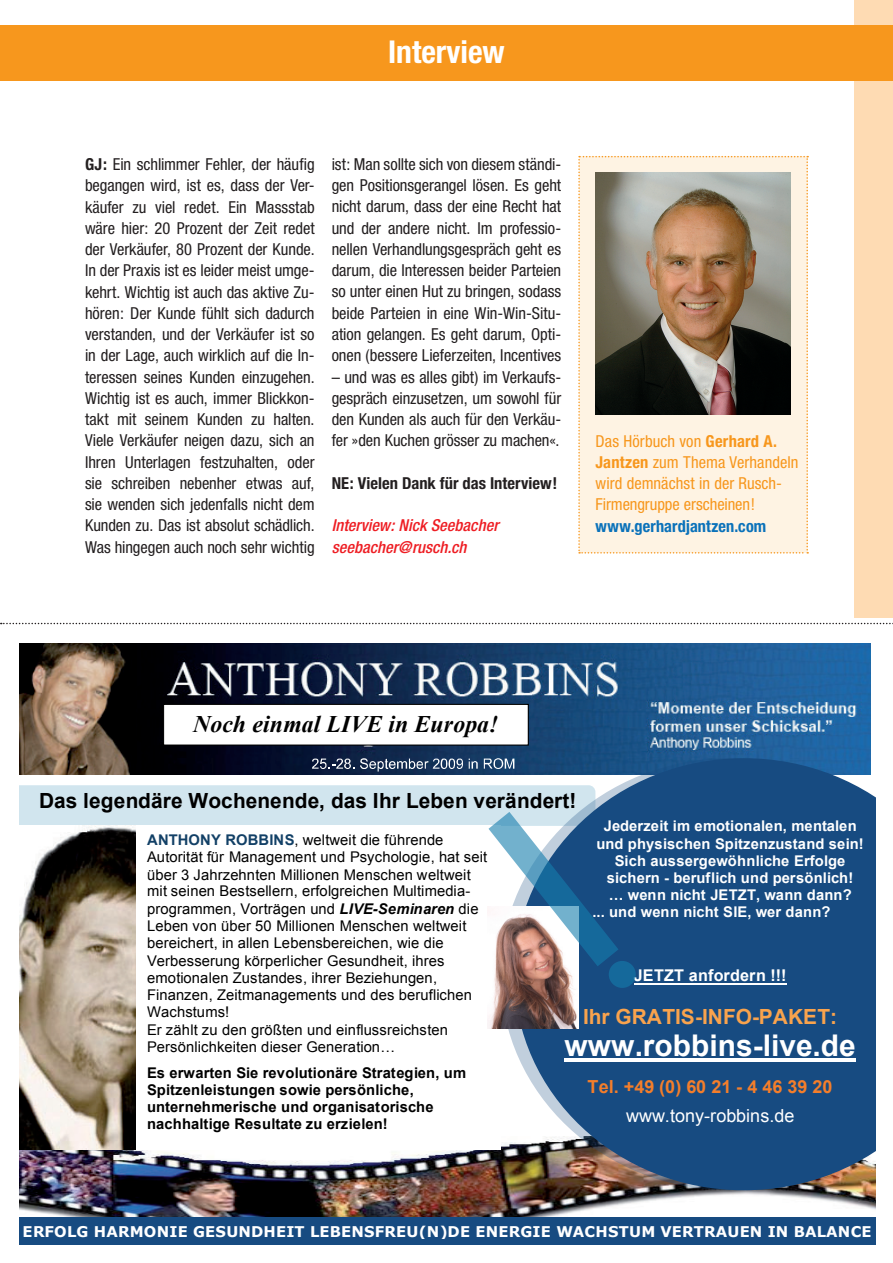
<style>
.page{position:relative;width:893px;height:1263px;background:#fff}
.page>*{position:absolute;margin:0;border:0;box-sizing:border-box;transform-origin:0 0}
.t1{font:700 condensed 31.5px "Helvetica Neue";color:#fff}
.t2{font:700 29.85px "Arial";letter-spacing:.005em;color:#fff}
.t3{font:italic 700 23.7px "Times New Roman";color:#000}
.t4{font:700 20.85px "Arial";letter-spacing:.01em;color:#000}
.t5{font:700 20.85px "Arial";color:#f9a34d}
.t6{font:700 18px "Arial";letter-spacing:.005em;color:#f47e2b}
.t7{font:18px "Arial";letter-spacing:.005em;color:#fff}
.t8{font:condensed 16.5px/21.3px "Helvetica Neue";letter-spacing:-.005em;color:#231f20;text-align:justify}
.t9{font:condensed 16.5px/21.3px "Helvetica Neue";color:#f7971d}
.t10{font:italic 500 condensed 16.5px/21.3px "Helvetica Neue";letter-spacing:.005em;color:#ee1d23}
.t11{font:700 condensed 16.5px "Helvetica Neue";letter-spacing:.005em;color:#231f20}
.t12{font:700 condensed 16.5px "Helvetica Neue";letter-spacing:.005em;color:#0b72ba}
.t13{font:700 16.2px "Arial";letter-spacing:.01em;color:#fff}
.t14{font:14.7px/17.2px "Arial";letter-spacing:.005em;color:#000}
.t15{font:700 14.7px "Arial";letter-spacing:.005em;color:#fff}
.t16{font:700 14.7px/17.1px "Arial";letter-spacing:.005em;color:#000}
.t17{font:700 14.7px "Verdana";letter-spacing:.015em;color:#fff}
.s1{font-weight:700}
.s2{font-weight:700;color:#124066}
.s3{font-weight:700;font-style:italic}
</style>
<div class="page">
<div style="left:855px;top:0;width:38px;height:1263px;background:#fedbb3"></div>
<div style="left:0;top:26px;width:893px;height:55px;background:#f7971d"></div>
<div style="left:578px;top:156px;width:230px;height:397px;background:#fef3e3"></div>
<img style="left:595px;top:172px;width:196px;height:242px">
<div style="left:1px;top:619px;width:892px;height:644px;background:#fff"></div>
<img style="left:19px;top:643px;width:851px;height:131px">
<img style="left:19px;top:1150px;width:857px;height:67px">
<img style="left:19px;top:966px;width:117px;height:184px">
<svg style="left:514px;top:758px;width:362px;height:432px;background:#275483"></svg>
<hr style="left:634px;top:983px;width:153px;height:2px;background:#fff">
<hr style="left:564px;top:1059px;width:292px;height:3px;background:#fff">
<div style="left:163px;top:704px;width:365px;height:41px;background:#fff"></div>
<div style="left:163px;top:704px;width:366px;height:42px;border:1px solid #000"></div>
<img style="left:487px;top:966px;width:91px;height:62px">
<svg style="left:312px;top:758px;width:42px;height:11px"></svg>
<svg style="left:360px;top:758px;width:103px;height:13px"></svg>
<svg style="left:469px;top:758px;width:9px;height:11px"></svg>
<svg style="left:484px;top:758px;width:30px;height:11px"></svg>
<div style="left:19px;top:1217px;width:857px;height:27px;background:#174b81"></div>
<svg style="left:19px;top:785px;width:599px;height:181px"></svg>
<div style="left:609px;top:961px;width:27px;height:27px;background:#15699b;border-radius:50%"></div>
<svg style="left:1px;top:623px;width:892px;height:1px"></svg>
<h1 class="t1" style="left:388px;top:33px;width:118px">Interview</h1>
<p class="t8" style="left:85px;top:153px;width:231px"><span class="s1">GJ:</span> Ein schlimmer Fehler, der häufig begangen wird, ist es, dass der Ver&shy;käufer zu viel redet. Ein Massstab wäre hier: 20 Prozent der Zeit redet der Verkäufer, 80 Prozent der Kunde.<br>In der Praxis ist es leider meist umge&shy;kehrt. Wichtig ist auch das aktive Zu&shy;hören: Der Kunde fühlt sich dadurch verstanden, und der Verkäufer ist so in der Lage, auch wirklich auf die In&shy;teressen seines Kunden einzugehen.<br>Wichtig ist es auch, immer Blickkon&shy;takt mit seinem Kunden zu halten.<br>Viele Verkäufer neigen dazu, sich an Ihren Unterlagen festzuhalten, oder sie schreiben nebenher etwas auf, sie wenden sich jedenfalls nicht dem Kunden zu. Das ist absolut schädlich.<br>Was hingegen auch noch sehr wichtig</p>
<p class="t8" style="left:332px;top:153px;width:231px">ist: Man sollte sich von diesem ständi&shy;gen Positionsgerangel lösen. Es geht nicht darum, dass der eine Recht hat und der andere nicht. Im professio&shy;nellen Verhandlungsgespräch geht es darum, die Interessen beider Parteien so unter einen Hut zu bringen, sodass beide Parteien in eine Win-Win-Situ&shy;ation gelangen. Es geht darum, Opti&shy;onen (bessere Lieferzeiten, Incentives</p>
<p class="t8" style="left:332px;top:366px;width:231px">– und was es alles gibt) im Verkaufs&shy;gespräch einzusetzen, um sowohl für den Kunden als auch für den Verkäu&shy;fer »den Kuchen grösser zu machen«.</p>
<p class="t11" style="left:332px;top:473px;width:227px">NE: Vielen Dank für das Interview!</p>
<p class="t10" style="left:332px;top:515px;width:168px">Interview: Nick Seebacher seebacher@rusch.ch</p>
<p class="t9" style="left:595px;top:430px;width:205px">Das Hörbuch von <span class="s1">Gerhard A.<br>Jantzen</span> zum Thema Verhandeln wird demnächst in der Rusch-<br>Firmengruppe erscheinen!</p>
<p class="t12" style="left:595px;top:516px;width:173px">www.gerhardjantzen.com</p>
<h3 class="t3" style="left:193px;top:716px;width:307px">Noch einmal LIVE in Europa!</h3>
<p class="t4" style="left:39px;top:793px;width:539px">Das legendäre Wochenende, das Ihr Leben verändert!</p>
<p class="t14" style="left:147px;top:832px;width:342px"><span class="s2">ANTHONY ROBBINS</span>, weltweit die führende Autorität für Management und Psychologie, hat seit über 3 Jahrzehnten Millionen Menschen weltweit mit seinen Bestsellern, erfolgreichen Multimedia&shy;programmen, Vorträgen und <span class="s3">LIVE-Seminaren</span> die Leben von über 50 Millionen Menschen weltweit bereichert, in allen Lebensbereichen, wie die Verbesserung körperlicher Gesundheit, ihres emotionalen Zustandes, ihrer Beziehungen, Finanzen, Zeitmanagements und des beruflichen Wachstums!<br>Er zählt zu den größten und einflussreichsten Persönlichkeiten dieser Generation…</p>
<p class="t16" style="left:147px;top:1065px;width:321px">Es erwarten Sie revolutionäre Strategien, um Spitzenleistungen sowie persönliche, unternehmerische und organisatorische nachhaltige Resultate zu erzielen!</p>
<p class="t15" style="left:604px;top:821px;width:255px">Jederzeit im emotionalen, mentalen</p>
<p class="t15" style="left:596px;top:838px;width:269px">und physischen Spitzenzustand sein!</p>
<p class="t15" style="left:615px;top:855px;width:232px">Sich aussergewöhnliche Erfolge</p>
<p class="t15" style="left:607px;top:872px;width:248px">sichern - beruflich und persönlich!</p>
<p class="t15" style="left:609px;top:890px;width:245px">… wenn nicht JETZT, wann dann?</p>
<p class="t15" style="left:593px;top:907px;width:240px">... und wenn nicht SIE, wer dann?</p>
<p class="t13" style="left:634px;top:969px;width:154px">JETZT anfordern !!!</p>
<p class="t5" style="left:583px;top:1008px;width:255px">Ihr GRATIS-INFO-PAKET:</p>
<h2 class="t2" style="left:564px;top:1034px;width:293px">www.robbins-live.de</h2>
<p class="t6" style="left:587px;top:1080px;width:247px">Tel. +49 (0) 60 21 - 4 46 39 20</p>
<p class="t7" style="left:626px;top:1109px;width:170px">www.tony-robbins.de</p>
<p class="t17" style="left:23px;top:1226px;width:850px">ERFOLG HARMONIE GESUNDHEIT LEBENSFREU(N)DE ENERGIE WACHSTUM VERTRAUEN IN BALANCE</p>
</div>
